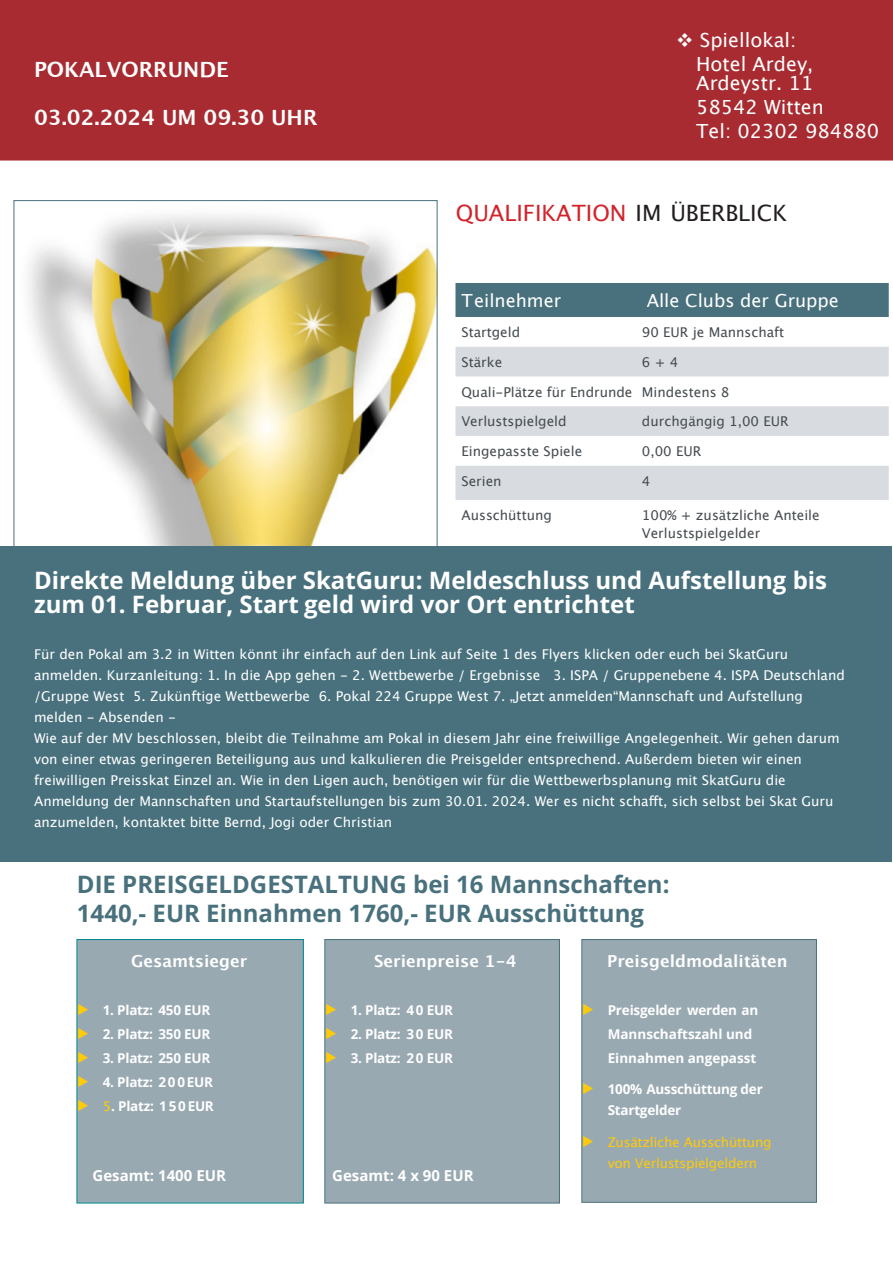
<style>
.page{position:relative;width:893px;height:1263px;background:#fff}
.page>*{position:absolute;margin:0;border:0;box-sizing:border-box;transform-origin:0 0}
.t1{font:700 24px/24px "Open Sans";color:#fff}
.t2{font:700 24px/28.5px "Open Sans";color:#48717d}
.t3{font:22.5px "Lucida Grande";color:#d1232a}
.t4{font:700 21px "Lucida Grande";color:#fff}
.t5{font:19.5px/24px "Lucida Grande";color:#fff}
.t6{font:18px "Lucida Grande";color:#fff}
.t7{font:700 16.5px "Lucida Grande";color:#fff}
.t8{font:700 15px "Open Sans";color:#fff}
.t9{font:13.5px/21px "Lucida Grande";color:#fff}
.t10{font:700 13.5px/24px "Open Sans";letter-spacing:-.015em;color:#fff}
.t11{font:13.5px/18px "Lucida Grande";color:#454c50}
.t12{font:13.5px/21px "Lucida Grande";letter-spacing:-.015em;color:#feca0a}
.s1{color:#231f20}
.s2{font-family:"Lucida Grande";font-weight:400;color:#feca0a}
</style>
<div class="page">
<div style="left:0;top:0;width:893px;height:161px;background:#a72b30"></div>
<img style="left:28px;top:214px;width:407px;height:331px">
<div style="left:14px;top:200px;width:423px;height:347px;border:1px solid #48717d"></div>
<div style="left:0;top:547px;width:891px;height:315px;background:#48717d"></div>
<div style="left:455px;top:283px;width:434px;height:34px;background:#48717d"></div>
<svg style="left:455px;top:347px;width:434px;height:153px;fill:#d8dce0"></svg>
<div style="left:77px;top:939px;width:226px;height:264px;background:#99a9b2"></div>
<div style="left:77px;top:939px;width:227px;height:264px;border:1px solid #00888f"></div>
<div style="left:325px;top:939px;width:234px;height:264px;background:#99a9b2"></div>
<div style="left:324px;top:939px;width:236px;height:264px;border:1px solid #48717d"></div>
<div style="left:582px;top:939px;width:234px;height:263px;background:#99a9b2"></div>
<div style="left:581px;top:939px;width:236px;height:264px;border:1px solid #48717d"></div>
<h3 class="t4" style="left:34px;top:60px;width:196px">POKALVORRUNDE</h3>
<h3 class="t4" style="left:34px;top:108px;width:285px">03.02.2024 UM 09.30 UHR</h3>
<h3 class="t5" style="left:696px;top:29px;width:119px;text-indent:-20px">❖ Spiellokal:<br>Hotel Ardey,</h3>
<h3 class="t5" style="left:696px;top:73px;width:184px">Ardeystr. 11<br>58542 Witten<br>Tel: 02302 984880</h3>
<h2 class="t3" style="left:456px;top:203px;width:333px">QUALIFIKATION <span class="s1">IM ÜBERBLICK</span></h2>
<h3 class="t6" style="left:461px;top:293px;width:101px">Teilnehmer</h3>
<h3 class="t6" style="left:647px;top:293px;width:194px">Alle Clubs der Gruppe</h3>
<p class="t11" style="left:461px;top:324px;width:60px">Startgeld</p>
<p class="t11" style="left:642px;top:324px;width:144px">90 EUR je Mannschaft</p>
<p class="t11" style="left:461px;top:354px;width:42px">Stärke</p>
<p class="t11" style="left:642px;top:354px;width:38px">6+4</p>
<p class="t11" style="left:461px;top:384px;width:269px">Quali-Plätze für Endrunde Mindestens 8</p>
<p class="t11" style="left:461px;top:414px;width:107px">Verlustspielgeld</p>
<p class="t11" style="left:642px;top:414px;width:148px">durchgängig 1,00 EUR</p>
<p class="t11" style="left:461px;top:443px;width:122px">Eingepasste Spiele</p>
<p class="t11" style="left:642px;top:443px;width:61px">0,00 EUR</p>
<p class="t11" style="left:461px;top:473px;width:42px">Serien</p>
<p class="t11" style="left:642px;top:473px;width:10px">4</p>
<p class="t11" style="left:461px;top:507px;width:92px">Ausschüttung</p>
<p class="t11" style="left:642px;top:507px;width:179px">100% + zusätzliche Anteile<br>Verlustspielgelder</p>
<h1 class="t1" style="left:34px;top:568px;width:795px">Direkte Meldung über SkatGuru: Meldeschluss und Aufstellung bis zum 01. Februar, Start geld wird vor Ort entrichtet</h1>
<p class="t9" style="left:34px;top:644px;width:812px">Für den Pokal am 3.2 in Witten könnt ihr einfach auf den Link auf Seite 1 des Flyers klicken oder euch bei SkatGuru anmelden. Kurzanleitung: 1. In die App gehen - 2. Wettbewerbe / Ergebnisse 3. ISPA / Gruppenebene 4. ISPA Deutschland /Gruppe West 5. Zukünftige Wettbewerbe 6. Pokal 224 Gruppe West 7. „Jetzt anmelden“Mannschaft und Aufstellung melden - Absenden -<br>Wie auf der MV beschlossen, bleibt die Teilnahme am Pokal in diesem Jahr eine freiwillige Angelegenheit. Wir gehen darum von einer etwas geringeren Beteiligung aus und kalkulieren die Preisgelder entsprechend. Außerdem bieten wir einen freiwilligen Preisskat Einzel an. Wie in den Ligen auch, benötigen wir für die Wettbewerbsplanung mit SkatGuru die Anmeldung der Mannschaften und Startaufstellungen bis zum 30.01. 2024. Wer es nicht schafft, sich selbst bei Skat Guru anzumelden, kontaktet bitte Bernd, Jogi oder Christian</p>
<h1 class="t2" style="left:77px;top:870px;width:594px">DIE PREISGELDGESTALTUNG bei 16 Mannschaften:<br>1440,- EUR Einnahmen 1760,- EUR Ausschüttung</h1>
<p class="t7" style="left:131px;top:954px;width:118px">Gesamtsieger</p>
<p class="t10" style="left:77px;top:997px;width:138px"><span class="s2">▶</span> 1. Platz: 450 EUR <span class="s2">▶</span> 2. Platz: 350 EUR <span class="s2">▶</span> 3. Platz: 250 EUR <span class="s2">▶</span> 4. Platz: 2 0 0EUR <span class="s2">▶ 5</span>. Platz: 1 5 0EUR</p>
<p class="t7" style="left:607px;top:954px;width:182px">Preisgeldmodalitäten</p>
<p class="t10" style="left:608px;top:997px;width:152px;text-indent:-26px"><span class="s2">▶</span> Preisgelder werden an<br>Mannschaftszahl und<br>Einnahmen angepasst</p>
<p class="t10" style="left:608px;top:1078px;width:157px;line-height:21px;text-indent:-26px"><span class="s2">▶</span> 100% Ausschüttung der<br>Startgelder</p>
<p class="t12" style="left:608px;top:1132px;width:165px;text-indent:-26px">▶ Zusätzliche Ausschüttung von Verlustspielgeldern</p>
<p class="t7" style="left:374px;top:954px;width:144px">Serienpreise 1-4</p>
<p class="t10" style="left:325px;top:997px;width:129px;text-align:justify"><span class="s2">▶</span> 1. Platz: 4 0 EUR <span class="s2">▶</span> 2. Platz: 3 0 EUR <span class="s2">▶</span> 3. Platz: 2 0 EUR</p>
<p class="t8" style="left:92px;top:1164px;width:135px">Gesamt: 1400 EUR</p>
<p class="t8" style="left:332px;top:1164px;width:143px">Gesamt: 4 x 90 EUR</p>
</div>
